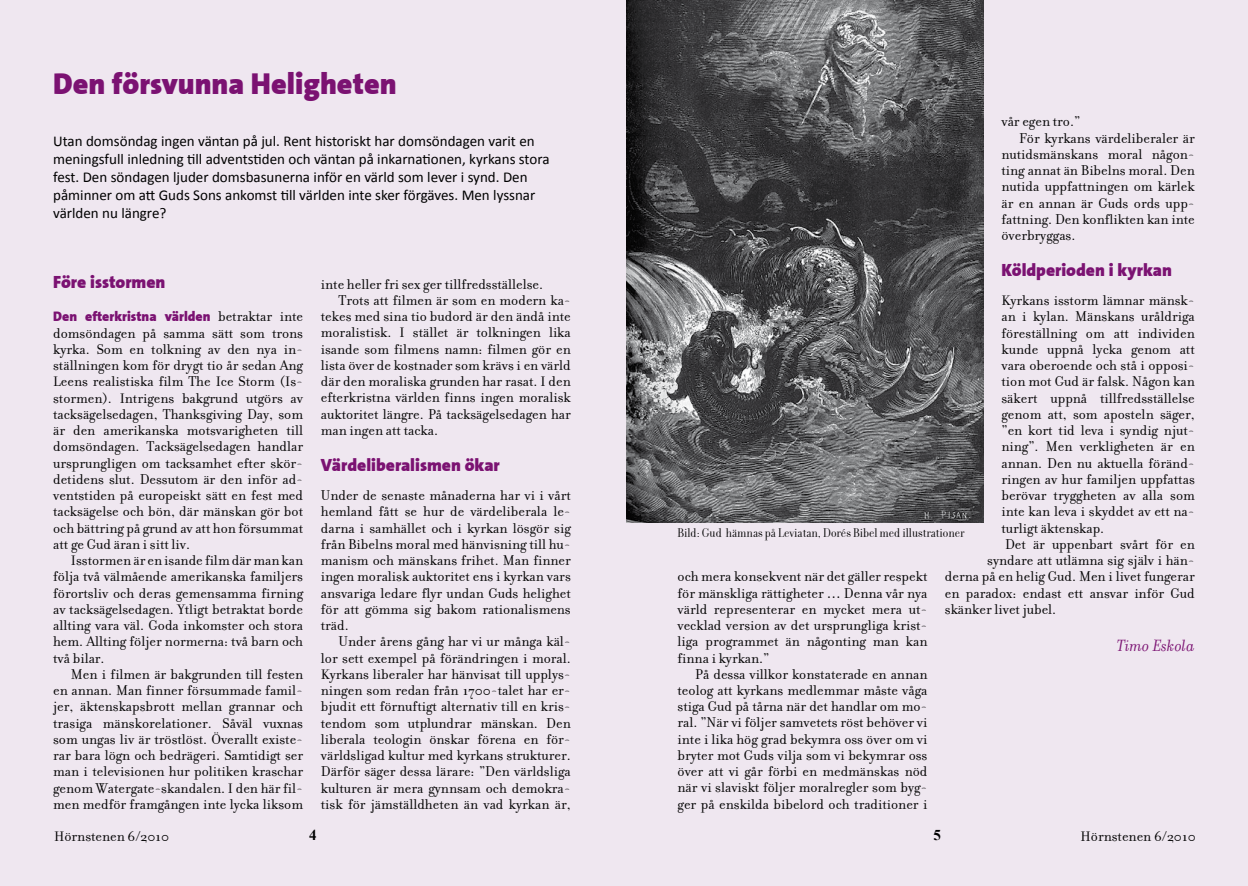
<style>
.page{position:relative;width:1248px;height:886px;background:#fff}
.page>*{position:absolute;margin:0;border:0;box-sizing:border-box;transform-origin:0 0}
.t1{font:30px "The Sans Black Plain";color:#7b1272}
.t2{font:17.5px "The Sans Black Plain";color:#7b1272}
.t3{font:italic 17.5px "Filosofia";color:#7b1272}
.t4{font:15px/16.2px "Filosofia";color:#000;text-align:justify}
.t5{font:15px/18px "Calibri";color:#000}
.t6{font:700 15px "Times New Roman";color:#000}
.t7{font:13.75px "Filosofia Grand";color:#000}
.t8{font:13.75px "The Sans Black Plain";color:#7b1272}
.s1{font-family:"Filosofia";font-size:15px;color:#000}
</style>
<div class="page">
<div style="left:0;top:0;width:1247px;height:886px;background:#efe7f0"></div>
<img style="left:626px;top:0;width:357px;height:522px">
<h1 class="t1" style="left:53px;top:58px;width:345px">Den försvunna Heligheten</h1>
<p class="t5" style="left:53px;top:132px;width:498px">Utan domsöndag ingen väntan på jul. Rent historiskt har domsöndagen varit en meningsfull inledning till adventstiden och väntan på inkarnationen, kyrkans stora fest. Den söndagen ljuder domsbasunerna inför en värld som lever i synd. Den påminner om att Guds Sons ankomst till världen inte sker förgäves. Men lyssnar världen nu längre?</p>
<p class="t2" style="left:53px;top:268px;width:114px">Före isstormen</p>
<p class="t8" style="left:53px;top:305px;width:251px">Den efterkristna världen <span class="s1">betraktar inte</span></p>
<p class="t4" style="left:53px;top:325px;width:251px">domsöndagen på samma sätt som trons kyrka. Som en tolkning av den nya in&shy;ställningen kom för drygt tio år sedan Ang Leens realistiska film The Ice Storm (Is&shy;stormen). Intrigens bakgrund utgörs av tacksägelsedagen, Thanksgiving Day, som är den amerikanska motsvarigheten till domsöndagen. Tacksägelsedagen handlar ursprungligen om tacksamhet efter skör&shy;detidens slut. Dessutom är den inför ad&shy;ventstiden på europeiskt sätt en fest med tacksägelse och bön, där mänskan gör bot och bättring på grund av att hon försummat att ge Gud äran i sitt liv.</p>
<p class="t4" style="left:53px;top:552px;width:251px;text-indent:18px">Isstormen är en isande film där man kan följa två välmående amerikanska familjers förortsliv och deras gemensamma firning av tacksägelsedagen. Ytligt betraktat borde allting vara väl. Goda inkomster och stora hem. Allting följer normerna: två barn och två bilar.</p>
<p class="t4" style="left:53px;top:666px;width:251px;text-indent:18px">Men i filmen är bakgrunden till festen en annan. Man finner försummade famil&shy;jer, äktenskapsbrott mellan grannar och trasiga mänskorelationer. Såväl vuxnas som ungas liv är tröstlöst. Överallt existe&shy;rar bara lögn och bedrägeri. Samtidigt ser man i televisionen hur politiken kraschar genom Watergate-skandalen. I den här fil&shy;men medför framgången inte lycka liksom</p>
<p class="t4" style="left:321px;top:276px;width:224px">inte heller fri sex ger tillfredsställelse.</p>
<p class="t4" style="left:338px;top:292px;width:234px">Trots att filmen är som en modern ka-</p>
<p class="t4" style="left:321px;top:309px;width:251px">tekes med sina tio budord är den ändå inte</p>
<p class="t4" style="left:321px;top:325px;width:251px">moralistisk. I stället är tolkningen lika</p>
<p class="t4" style="left:321px;top:341px;width:251px">isande som filmens namn: filmen gör en</p>
<p class="t4" style="left:321px;top:357px;width:251px">lista över de kostnader som krävs i en värld</p>
<p class="t4" style="left:321px;top:373px;width:251px">där den moraliska grunden har rasat. I den</p>
<p class="t4" style="left:321px;top:390px;width:251px">efterkristna världen finns ingen moralisk</p>
<p class="t4" style="left:321px;top:406px;width:251px">auktoritet längre. På tacksägelsedagen har</p>
<p class="t4" style="left:321px;top:422px;width:119px">man ingen att tacka.</p>
<p class="t2" style="left:321px;top:450px;width:180px">Värdeliberalismen ökar</p>
<p class="t4" style="left:321px;top:487px;width:251px">Under de senaste månaderna har vi i vårt hemland fått se hur de värdeliberala le&shy;darna i samhället och i kyrkan lösgör sig från Bibelns moral med hänvisning till hu&shy;manism och mänskans frihet. Man finner ingen moralisk auktoritet ens i kyrkan vars ansvariga ledare flyr undan Guds helighet för att gömma sig bakom rationalismens träd.</p>
<p class="t4" style="left:321px;top:634px;width:251px;text-indent:18px">Under årens gång har vi ur många käl&shy;lor sett exempel på förändringen i moral.<br>Kyrkans liberaler har hänvisat till upplys&shy;ningen som redan från 1700-talet har er&shy;bjudit ett förnuftigt alternativ till en kris&shy;tendom som utplundrar mänskan. Den liberala teologin önskar förena en för&shy;världsligad kultur med kyrkans strukturer.<br>Därför säger dessa lärare: ”Den världsliga kulturen är mera gynnsam och demokra&shy;tisk för jämställdheten än vad kyrkan är,</p>
<p class="t4" style="left:1001px;top:114px;width:80px">vår egen tro.”</p>
<p class="t4" style="left:1019px;top:130px;width:177px">För kyrkans värdeliberaler är</p>
<p class="t4" style="left:1001px;top:146px;width:195px">nutidsmänskans moral någon-</p>
<p class="t4" style="left:1001px;top:162px;width:195px">ting annat än Bibelns moral. Den</p>
<p class="t4" style="left:1001px;top:179px;width:195px">nutida uppfattningen om kärlek</p>
<p class="t4" style="left:1001px;top:195px;width:195px">är en annan är Guds ords upp-</p>
<p class="t4" style="left:1001px;top:211px;width:195px">fattning. Den konflikten kan inte</p>
<p class="t4" style="left:1001px;top:227px;width:75px">överbryggas.</p>
<p class="t2" style="left:1001px;top:255px;width:172px">Köldperioden i kyrkan</p>
<p class="t4" style="left:1001px;top:292px;width:195px">Kyrkans isstorm lämnar mänsk-</p>
<p class="t4" style="left:1001px;top:309px;width:195px">an i kylan. Mänskans uråldriga</p>
<p class="t4" style="left:1001px;top:325px;width:195px">föreställning om att individen</p>
<p class="t4" style="left:1001px;top:341px;width:195px">kunde uppnå lycka genom att</p>
<p class="t4" style="left:1001px;top:357px;width:195px">vara oberoende och stå i opposi-</p>
<p class="t4" style="left:1001px;top:374px;width:195px">tion mot Gud är falsk. Någon kan</p>
<p class="t4" style="left:1001px;top:390px;width:195px">säkert uppnå tillfredsställelse</p>
<p class="t4" style="left:1001px;top:406px;width:195px">genom att, som aposteln säger,</p>
<p class="t4" style="left:1001px;top:422px;width:195px">”en kort tid leva i syndig njut-</p>
<p class="t4" style="left:1001px;top:439px;width:195px">ning”. Men verkligheten är en</p>
<p class="t4" style="left:1001px;top:455px;width:195px">annan. Den nu aktuella föränd-</p>
<p class="t4" style="left:1001px;top:471px;width:195px">ringen av hur familjen uppfattas</p>
<p class="t4" style="left:1001px;top:487px;width:195px">berövar tryggheten av alla som</p>
<p class="t4" style="left:1001px;top:504px;width:195px">inte kan leva i skyddet av ett na-</p>
<p class="t4" style="left:1001px;top:520px;width:104px">turligt äktenskap.</p>
<p class="t4" style="left:1004px;top:536px;width:191px">Det är uppenbart svårt för en</p>
<p class="t4" style="left:987px;top:552px;width:209px">syndare att utlämna sig själv i hän-</p>
<p class="t4" style="left:944px;top:569px;width:251px">derna på en helig Gud. Men i livet fungerar</p>
<p class="t4" style="left:944px;top:585px;width:251px">en paradox: endast ett ansvar inför Gud</p>
<p class="t4" style="left:944px;top:601px;width:113px">skänker livet jubel.</p>
<p class="t3" style="left:1116px;top:636px;width:79px">Timo Eskola</p>
<p class="t7" style="left:677px;top:526px;width:288px">Bild: Gud hämnas på Leviatan, Dorés Bibel med illustrationer</p>
<p class="t4" style="left:677px;top:569px;width:251px">och mera konsekvent när det gäller respekt för mänskliga rättigheter … Denna vår nya värld representerar en mycket mera ut&shy;vecklad version av det ursprungliga krist&shy;liga programmet än någonting man kan finna i kyrkan.”</p>
<p class="t4" style="left:677px;top:666px;width:251px;text-indent:18px">På dessa villkor konstaterade en annan teolog att kyrkans medlemmar måste våga stiga Gud på tårna när det handlar om mo&shy;ral. ”När vi följer samvetets röst behöver vi inte i lika hög grad bekymra oss över om vi bryter mot Guds vilja som vi bekymrar oss över att vi går förbi en medmänskas nöd när vi slaviskt följer moralregler som byg&shy;ger på enskilda bibelord och traditioner i</p>
<p class="t6" style="left:309px;top:821px;width:9px">4</p>
<p class="t6" style="left:933px;top:821px;width:9px">5</p>
<p class="t4" style="left:54px;top:828px;width:117px">Hörnstenen 6/2010</p>
<p class="t6" style="left:309px;top:825px;width:9px">4</p>
<p class="t6" style="left:933px;top:825px;width:9px">5</p>
<p class="t4" style="left:1080px;top:828px;width:117px">Hörnstenen 6/2010</p>
</div>
